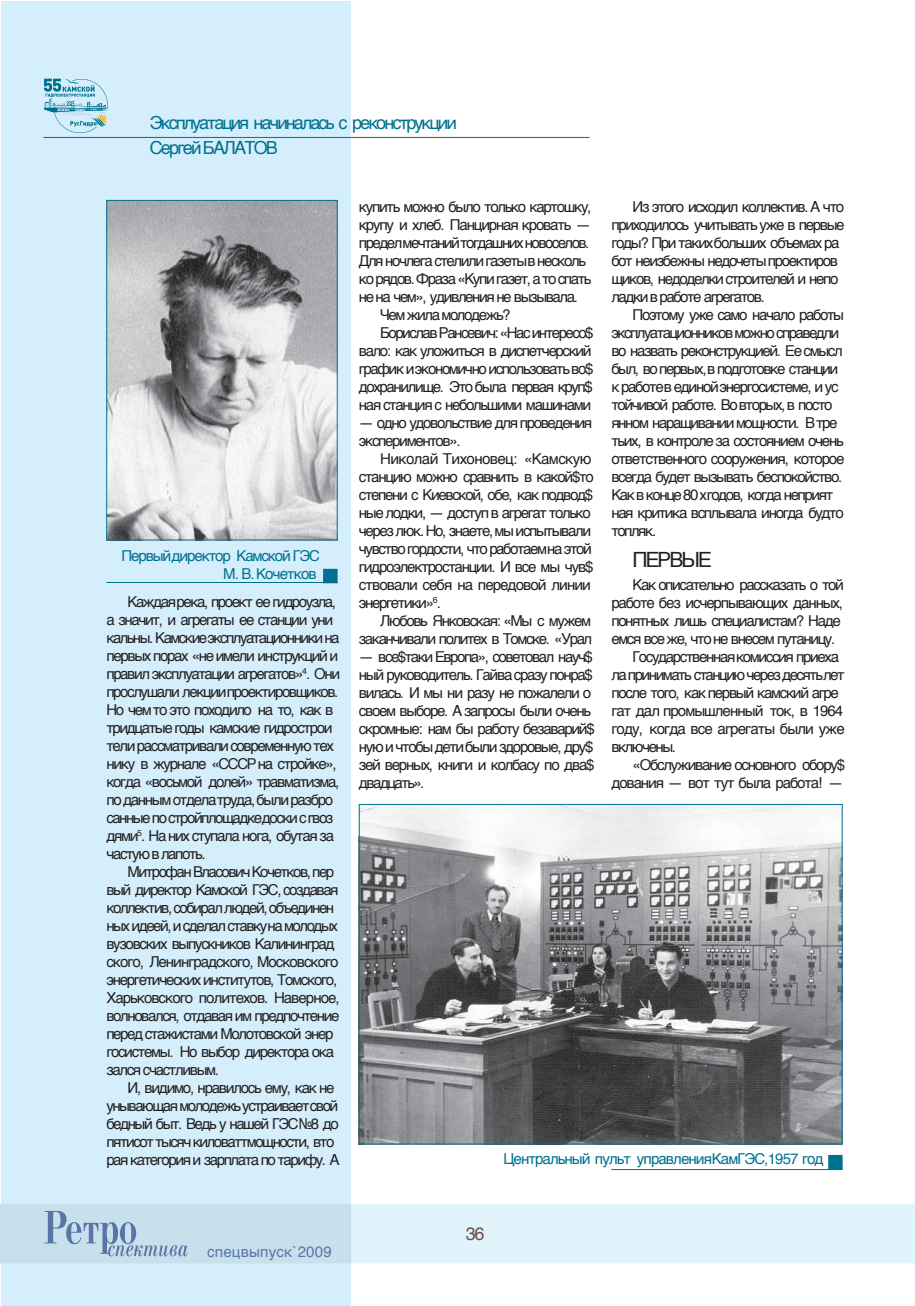
<style>
.page{position:relative;width:915px;height:1306px;background:#fff}
.page>*{position:absolute;margin:0;border:0;box-sizing:border-box;transform-origin:0 0}
.t1{font:21px "Helvetica";letter-spacing:-.095em;color:#231f20}
.t2{font:18px/25px "Helvetica";letter-spacing:-.11em;color:#00718e}
.t3{font:18px "Helvetica";color:#6b4f46}
.t4{font:15px/18px "Helvetica";letter-spacing:-.09em;color:#231f20}
.t5{font:15px/18px "Helvetica";letter-spacing:-.06em;color:#00718e;text-align:right}
.t6{font:15px "Helvetica";letter-spacing:-.06em;color:#231f20}
.t7{font:15px "Helvetica";letter-spacing:-.065em;color:#231f20}
.t8{font:15px "Helvetica";letter-spacing:.015em;color:#5975a7}
</style>
<div class="page">
<div style="left:1px;top:1px;width:349px;height:1304px;background:#d4effb"></div>
<svg style="left:44px;top:79px;width:64px;height:54px"></svg>
<div style="left:1px;top:1204px;width:912px;height:58px;background:#e1f4fc"></div>
<div style="left:0;top:1203px;width:914px;height:60px;border:2px solid #e1f4fc"></div>
<div style="left:1px;top:1204px;width:349px;height:58px;background:#c7e0ec"></div>
<div style="left:0;top:1203px;width:351px;height:60px;border:2px solid #c7e0ec"></div>
<svg style="left:44px;top:1211px;width:144px;height:45px"></svg>
<hr style="left:43px;top:137px;width:546px;height:1px;background:#00718e">
<div style="left:827px;top:1154px;width:15px;height:15px;background:#00718e"></div>
<hr style="left:611px;top:1169px;width:231px;height:1px;background:#00718e">
<hr style="left:106px;top:582px;width:231px;height:1px;background:#00718e">
<div style="left:323px;top:569px;width:14px;height:14px;background:#00718e"></div>
<img style="left:108px;top:202px;width:227px;height:336px">
<div style="left:106px;top:200px;width:231px;height:340px;border:1px solid #00718e"></div>
<img style="left:361px;top:806px;width:479px;height:336px">
<p class="t2" style="left:150px;top:112px;width:308px">Эксплуатация начиналась с реконструкции<br>Сергей БАЛАТОВ</p>
<p class="t5" style="left:121px;top:547px;width:200px">Первый директор Камской ГЭС<br>М. В. Кочетков</p>
<p class="t4" style="left:106px;top:593px;width:235px;text-indent:21px">Каждая река, проект ее гидроузла, а значит, и агрегаты ее станции уни кальны. Камские эксплуатационники на первых порах «не имели инструкций и правил эксплуатации агрегатов»<sup>4</sup>. Они прослушали лекции проектировщиков.<br>Но чем то это походило на то, как в тридцатые годы камские гидрострои тели рассматривали современную тех нику в журнале «СССР на стройке», когда «восьмой долей» травматизма, по данным отдела труда, были разбро санные по стройплощадке доски с гвоз дями<sup>5</sup>. На них ступала нога, обутая за частую в лапоть.</p>
<p class="t4" style="left:106px;top:863px;width:235px;text-indent:21px">Митрофан Власович Кочетков, пер вый директор Камской ГЭС, создавая коллектив, собирал людей, объединен ных идеей, и сделал ставку на молодых вузовских выпускников Калининград ского, Ленинградского, Московского энергетических институтов, Томского, Харьковского политехов. Наверное, волновался, отдавая им предпочтение перед стажистами Молотовской энер госистемы. Но выбор директора ока зался счастливым.</p>
<p class="t4" style="left:106px;top:1079px;width:234px;text-indent:21px">И, видимо, нравилось ему, как не унывающая молодежь устраивает свой бедный быт. Ведь у нашей ГЭС №8 до пятисот тысяч киловатт мощности, вто рая категория и зарплата по тарифу. А</p>
<p class="t4" style="left:359px;top:199px;width:234px">купить можно было только картошку,</p>
<p class="t4" style="left:359px;top:217px;width:233px">крупу и хлеб. Панцирная кровать —</p>
<p class="t4" style="left:359px;top:235px;width:232px">предел мечтаний тогдашних новоселов.</p>
<p class="t4" style="left:359px;top:253px;width:228px">Для ночлега стелили газеты в несколь</p>
<p class="t4" style="left:359px;top:271px;width:234px">ко рядов. Фраза «Купи газет, а то спать</p>
<p class="t4" style="left:359px;top:289px;width:220px">не на чем», удивления не вызывала.</p>
<p class="t4" style="left:380px;top:307px;width:132px">Чем жила молодежь?</p>
<p class="t4" style="left:380px;top:325px;width:215px">Борислав Рансевич: «Нас интересо$</p>
<p class="t4" style="left:359px;top:343px;width:234px">вало: как уложиться в диспетчерский</p>
<p class="t4" style="left:359px;top:361px;width:236px">график и экономично использовать во$</p>
<p class="t4" style="left:359px;top:379px;width:235px">дохранилище. Это была первая круп$</p>
<p class="t4" style="left:359px;top:397px;width:234px">ная станция с небольшими машинами</p>
<p class="t4" style="left:359px;top:415px;width:235px">— одно удовольствие для проведения экспериментов».</p>
<p class="t4" style="left:359px;top:451px;width:236px;text-indent:21px">Николай Тихоновец: «Камскую станцию можно сравнить в какой$то степени с Киевской, обе, как подвод$ ные лодки, — доступ в агрегат только через люк. Но, знаете, мы испытывали чувство гордости, что работаем на этой гидроэлектростанции. И все мы чув$ ствовали себя на передовой линии энергетики»<sup>6</sup>.</p>
<p class="t4" style="left:359px;top:613px;width:235px;text-align:right">Любовь Янковская: «Мы с мужем заканчивали политех в Томске. «Урал</p>
<p class="t4" style="left:359px;top:649px;width:237px">— все$таки Европа», советовал науч$ ный руководитель. Гайва сразу понра$ вилась. И мы ни разу не пожалели о своем выборе. А запросы были очень скромные: нам бы работу безаварий$ ную и чтобы дети были здоровые, дру$ зей верных, книги и колбасу по два$ двадцать».</p>
<p class="t4" style="left:611px;top:199px;width:234px;text-indent:21px">Из этого исходил коллектив. А что приходилось учитывать уже в первые годы? При таких больших объемах ра бот неизбежны недочеты проектиров щиков, недоделки строителей и непо ладки в работе агрегатов.</p>
<p class="t4" style="left:611px;top:307px;width:234px;text-indent:21px">Поэтому уже само начало работы эксплуатационников можно справедли во назвать реконструкцией. Ее смысл был, во первых, в подготовке станции к работе в единой энергосистеме, и ус тойчивой работе. Во вторых, в посто янном наращивании мощности. В тре тьих, в контроле за состоянием очень ответственного сооружения, которое всегда будет вызывать беспокойство.<br>Как в конце 80 х годов, когда неприят ная критика всплывала иногда будто топляк.</p>
<h1 class="t1" style="left:632px;top:551px;width:81px">ПЕРВЫЕ</h1>
<p class="t4" style="left:632px;top:576px;width:213px">Как описательно рассказать о той</p>
<p class="t4" style="left:611px;top:594px;width:233px">работе без исчерпывающих данных,</p>
<p class="t4" style="left:611px;top:612px;width:231px">понятных лишь специалистам? Наде</p>
<p class="t4" style="left:611px;top:630px;width:225px">емся все же, что не внесем путаницу.</p>
<p class="t4" style="left:632px;top:648px;width:208px">Государственная комиссия приеха</p>
<p class="t4" style="left:611px;top:666px;width:235px">ла принимать станцию через десять лет</p>
<p class="t4" style="left:611px;top:684px;width:229px">после того, как первый камский агре</p>
<p class="t7" style="left:611px;top:704px;width:233px">гат дал промышленный ток, в 1964</p>
<p class="t6" style="left:611px;top:722px;width:235px">году, когда все агрегаты были уже</p>
<p class="t4" style="left:611px;top:738px;width:66px">включены.</p>
<p class="t4" style="left:632px;top:756px;width:214px">«Обслуживание основного обору$</p>
<p class="t4" style="left:611px;top:774px;width:233px">дования — вот тут была работа! —</p>
<p class="t5" style="left:503px;top:1150px;width:322px">Центральный пульт управления КамГЭС, 1957 год</p>
<p class="t8" style="left:207px;top:1245px;width:126px">спецвыпуск`2009</p>
<p class="t3" style="left:465px;top:1226px;width:20px">36</p>
</div>
